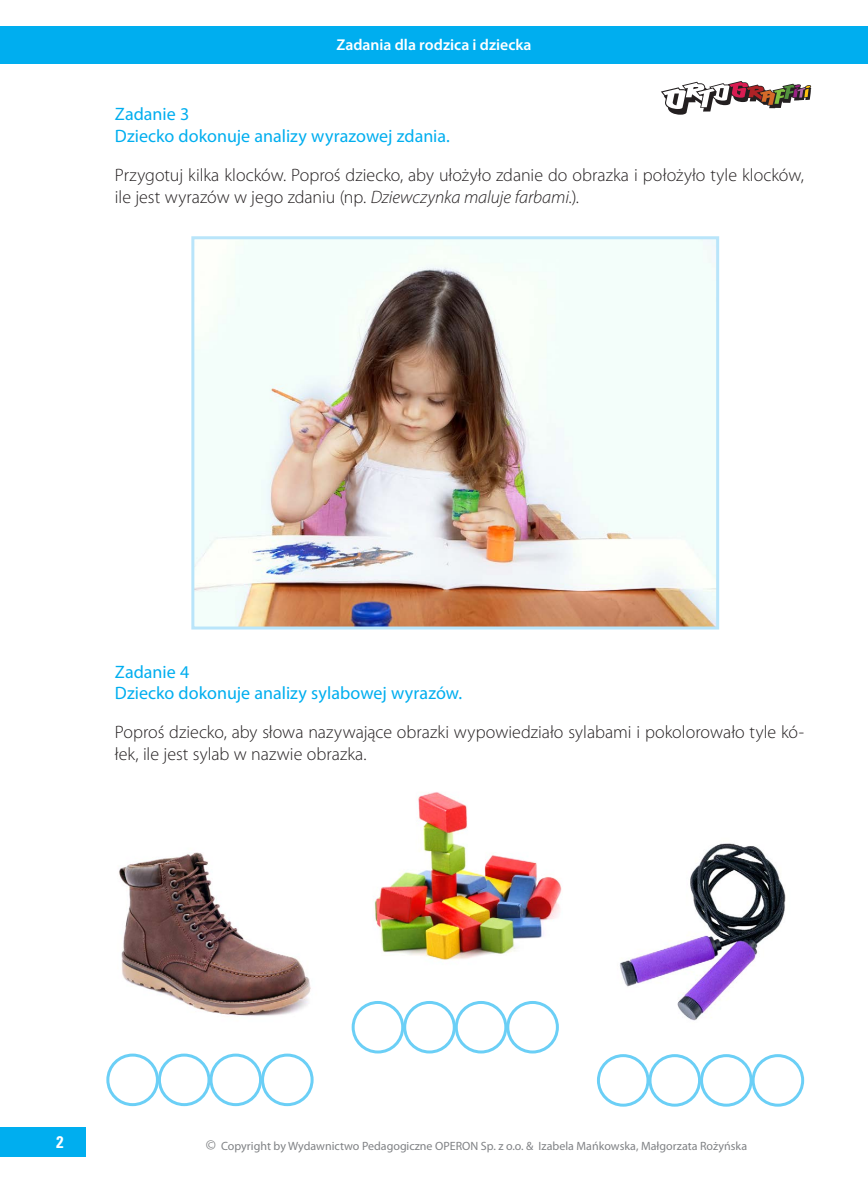
<style>
.page{position:relative;width:868px;height:1191px;background:#fff}
.page>*{position:absolute;margin:0;border:0;box-sizing:border-box;transform-origin:0 0}
.t1{font:300 18px/21.6px "Myriad Pro";color:#231f20}
.t2{font:18px/21.6px "Myriad Pro";color:#00aeef}
.t3{font:700 16.5px "Zurich Cn EU";color:#fff}
.t4{font:600 15.75px "Myriad Pro";color:#fff}
.t5{font:12px "Myriad Pro";color:#808285}
.s1{font-style:italic}
.s2{font-size:15px}
</style>
<div class="page">
<div style="left:0;top:27px;width:867px;height:37px;background:#00aeef"></div>
<div style="left:0;top:1127px;width:85px;height:30px;background:#00aeef"></div>
<svg style="left:661px;top:81px;width:150px;height:34px"></svg>
<img style="left:195px;top:240px;width:520px;height:385px">
<div style="left:191px;top:236px;width:528px;height:393px;border:3px solid #b9e5fa"></div>
<img style="left:119px;top:852px;width:192px;height:164px">
<img style="left:374px;top:792px;width:188px;height:168px">
<img style="left:620px;top:843px;width:166px;height:178px">
<div style="left:106px;top:1053px;width:53px;height:53px;border:3px solid #6bcff6;border-radius:50%"></div>
<div style="left:158px;top:1053px;width:52px;height:53px;border:3px solid #6bcff6;border-radius:50%"></div>
<div style="left:209px;top:1053px;width:53px;height:53px;border:3px solid #6bcff6;border-radius:50%"></div>
<div style="left:261px;top:1053px;width:52px;height:53px;border:3px solid #6bcff6;border-radius:50%"></div>
<div style="left:351px;top:1001px;width:53px;height:52px;border:3px solid #6bcff6;border-radius:50%"></div>
<div style="left:403px;top:1001px;width:52px;height:52px;border:3px solid #6bcff6;border-radius:50%"></div>
<div style="left:454px;top:1001px;width:53px;height:52px;border:3px solid #6bcff6;border-radius:50%"></div>
<div style="left:506px;top:1001px;width:53px;height:52px;border:3px solid #6bcff6;border-radius:50%"></div>
<div style="left:597px;top:1054px;width:52px;height:52px;border:3px solid #6bcff6;border-radius:50%"></div>
<div style="left:648px;top:1054px;width:53px;height:52px;border:3px solid #6bcff6;border-radius:50%"></div>
<div style="left:700px;top:1054px;width:52px;height:52px;border:3px solid #6bcff6;border-radius:50%"></div>
<div style="left:751px;top:1054px;width:53px;height:52px;border:3px solid #6bcff6;border-radius:50%"></div>
<p class="t4" style="left:336px;top:35px;width:197px">Zadania dla rodzica i dziecka</p>
<p class="t2" style="left:115px;top:103px;width:336px">Zadanie 3<br>Dziecko dokonuje analizy wyrazowej zdania.</p>
<p class="t1" style="left:115px;top:164px;width:690px">Przygotuj kilka klocków. Poproś dziecko, aby ułożyło zdanie do obrazka i położyło tyle klocków, ile jest wyrazów w jego zdaniu (np. <span class="s1">Dziewczynka maluje farbami.</span>).</p>
<p class="t2" style="left:115px;top:660px;width:349px">Zadanie 4<br>Dziecko dokonuje analizy sylabowej wyrazów.</p>
<p class="t1" style="left:115px;top:721px;width:690px">Poproś dziecko, aby słowa nazywające obrazki wypowiedziało sylabami i pokolorowało tyle kó&shy;łek, ile jest sylab w nazwie obrazka.</p>
<p class="t3" style="left:56px;top:1132px;width:10px">2</p>
<p class="t5" style="left:206px;top:1138px;width:542px"><span class="s2">©</span> Copyright by Wydawnictwo Pedagogiczne OPERON Sp. z o.o. &amp; Izabela Mańkowska, Małgorzata Rożyńska</p>
</div>
